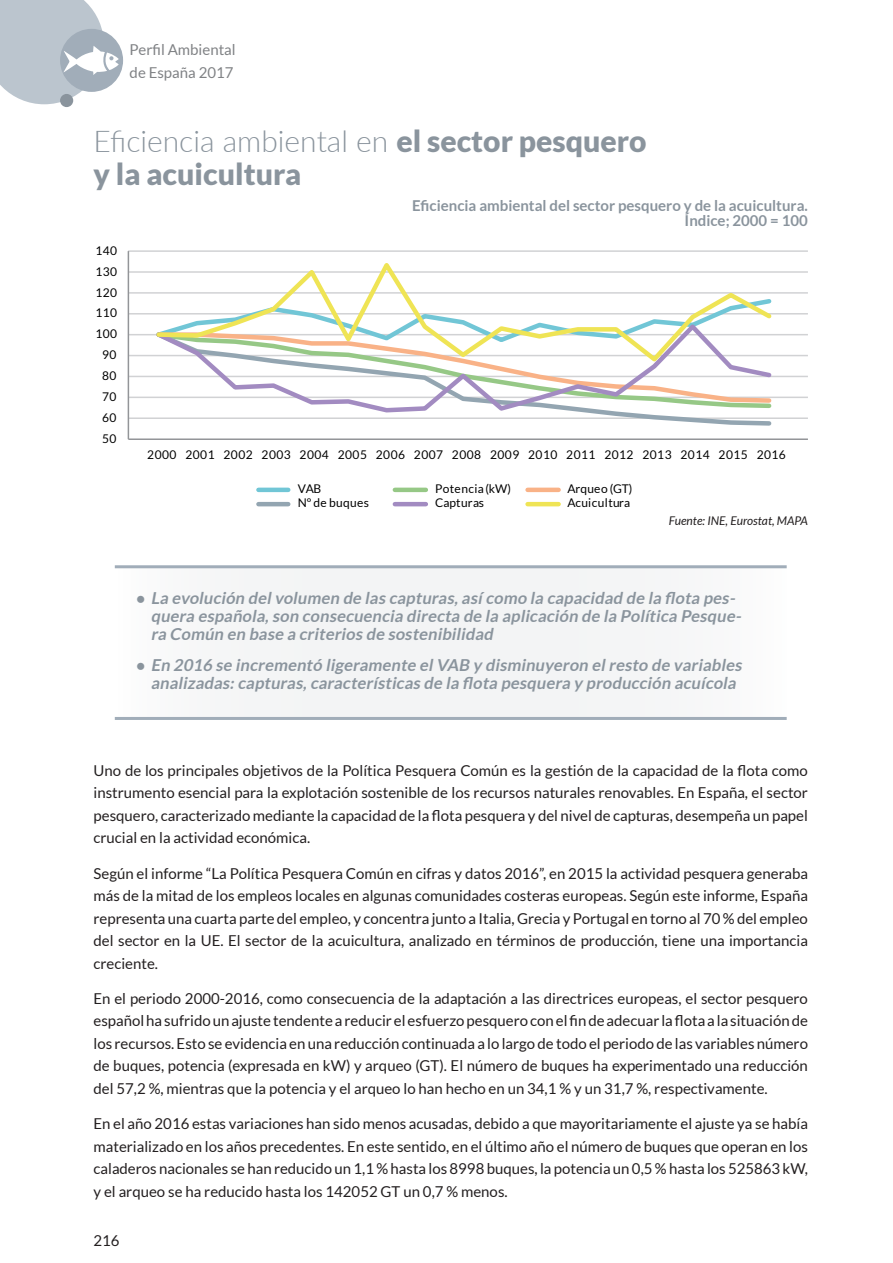
<style>
.page{position:relative;width:893px;height:1263px;background:#fff}
.page>*{position:absolute;margin:0;border:0;box-sizing:border-box;transform-origin:0 0}
.Titulo{font:900 30px/33px "Lato";color:#8a949d}
.t1{font:italic 700 16.5px/18px "Lato";letter-spacing:.01em;color:#8a949d}
.Cuerpo_texto{font:15px/22.5px "Lato";color:#231f20;text-align:justify}
.Titulo_tabla_grafico{font:700 15px/15px "Lato";color:#8a949d;text-align:right}
.t2{font:15px/22.5px "Lato";color:#808285}
.t3{font:12px "Lato";letter-spacing:.04em;color:#000001}
.Fuente{font:italic 12px "Lato";color:#231f20}
.t4{font:12px "Lato";letter-spacing:.02em;color:#000001}
.t5{font:12px "Lato";letter-spacing:.015em;color:#000001}
.s1{font-weight:300}
.s2{font-family:"Arial";font-weight:400;font-style:normal}
</style>
<div class="page">
<svg style="left:60px;top:94px;width:13px;height:13px"></svg>
<div style="left:60px;top:29px;width:63px;height:63px;background:#a1adb9;border-radius:50%"></div>
<svg style="left:0;top:0;width:119px;height:104px"></svg>
<div style="left:115px;top:567px;width:672px;height:150px;background:#f4f5f6"></div>
<hr style="left:128px;top:417px;width:680px;height:2px;background:#d1d2d4">
<hr style="left:128px;top:397px;width:680px;height:1px;background:#d1d2d4">
<hr style="left:128px;top:376px;width:680px;height:1px;background:#d1d2d4">
<hr style="left:128px;top:355px;width:680px;height:1px;background:#d1d2d4">
<hr style="left:128px;top:334px;width:680px;height:1px;background:#d1d2d4">
<hr style="left:128px;top:313px;width:680px;height:1px;background:#d1d2d4">
<hr style="left:128px;top:292px;width:680px;height:2px;background:#d1d2d4">
<hr style="left:128px;top:271px;width:680px;height:2px;background:#d1d2d4">
<hr style="left:128px;top:250px;width:680px;height:2px;background:#d1d2d4">
<hr style="left:128px;top:251px;width:1px;height:188px;background:#939598">
<hr style="left:128px;top:438px;width:680px;height:2px;background:#939598">
<hr style="left:258px;top:488px;width:30px;height:4px;background:#71c6d6">
<hr style="left:395px;top:488px;width:31px;height:4px;background:#96c886">
<hr style="left:528px;top:488px;width:31px;height:4px;background:#f9b287">
<hr style="left:258px;top:502px;width:30px;height:4px;background:#93a5b1">
<hr style="left:395px;top:502px;width:31px;height:4px;background:#a28bc1">
<hr style="left:528px;top:502px;width:31px;height:4px;background:#efe455">
<svg style="left:153px;top:415px;width:621px;height:11px"></svg>
<svg style="left:153px;top:335px;width:621px;height:80px"></svg>
<svg style="left:154px;top:263px;width:621px;height:102px"></svg>
<hr style="left:115px;top:565px;width:672px;height:3px;background:#a1adb9">
<hr style="left:115px;top:717px;width:672px;height:3px;background:#a1adb9">
<p class="t2" style="left:130px;top:38px;width:108px">Perfil Ambiental de España 2017</p>
<p class="Titulo" style="left:94px;top:124px;width:555px"><span class="s1">Eficiencia ambiental en</span> el sector pesquero y la acuicultura</p>
<p class="Titulo_tabla_grafico" style="left:412px;top:197px;width:397px">Eficiencia ambiental del sector pesquero y de la acuicultura.<br>Índice; 2000 = 100</p>
<p class="t3" style="left:95px;top:244px;width:23px">140</p>
<p class="t3" style="left:95px;top:265px;width:23px">130</p>
<p class="t3" style="left:95px;top:285px;width:23px">120</p>
<p class="t3" style="left:95px;top:306px;width:23px">110</p>
<p class="t3" style="left:95px;top:327px;width:23px">100</p>
<p class="t3" style="left:102px;top:348px;width:16px">90</p>
<p class="t3" style="left:102px;top:369px;width:16px">80</p>
<p class="t3" style="left:102px;top:390px;width:16px">70</p>
<p class="t3" style="left:102px;top:411px;width:16px">60</p>
<p class="t3" style="left:102px;top:432px;width:16px">50</p>
<p class="t3" style="left:147px;top:448px;width:640px">2000 2001 2002 2003 2004 2005 2006 2007 2008 2009 2010 2011 2012 2013 2014 2015 2016</p>
<p class="t3" style="left:298px;top:482px;width:25px">VAB</p>
<p class="t3" style="left:435px;top:482px;width:77px">Potencia(kW)</p>
<p class="t4" style="left:568px;top:482px;width:66px">Arqueo (GT)</p>
<p class="t4" style="left:298px;top:496px;width:73px">Nº de buques</p>
<p class="t5" style="left:435px;top:496px;width:50px">Capturas</p>
<p class="t3" style="left:568px;top:496px;width:64px">Acuicultura</p>
<p class="Fuente" style="left:669px;top:514px;width:141px">Fuente: INE, Eurostat, MAPA</p>
<p class="t1" style="left:151px;top:589px;width:595px;text-indent:-15px"><span class="s2">●</span> La evolución delvolumen de las capturas,así como la capacidad de la flota pes&shy;quera española,son consecuencia directa de la aplicación de la Política Pesque&shy;ra Común en base a criterios de sostenibilidad</p>
<p class="t1" style="left:136px;top:656px;width:610px;text-align:center"><span class="s2">●</span> En 2016 se incrementó ligeramente elVAB y disminuyeron elresto de variables analizadas:capturas,características de la flota pesquera y producción acuícola</p>
<p class="Cuerpo_texto" style="left:94px;top:759px;width:716px">Uno de los principales objetivos de la Política Pesquera Común es la gestión de la capacidad de la flota como instrumento esencial para la explotación sostenible de los recursos naturales renovables. En España, el sector pesquero, caracterizado mediante la capacidad de la flota pesquera y del nivel de capturas, desempeña un papel crucial en la actividad económica.</p>
<p class="Cuerpo_texto" style="left:94px;top:862px;width:716px">Según el informe “La Política Pesquera Común en cifras y datos 2016”, en 2015 la actividad pesquera generaba más de la mitad de los empleos locales en algunas comunidades costeras europeas. Según este informe, España representa una cuarta parte del empleo, y concentra junto a Italia, Grecia y Portugal en torno al 70 % del empleo del sector en la UE. El sector de la acuicultura, analizado en términos de producción, tiene una importancia creciente.</p>
<p class="Cuerpo_texto" style="left:94px;top:987px;width:716px">En el periodo 2000-2016, como consecuencia de la adaptación a las directrices europeas, el sector pesquero español ha sufrido un ajuste tendente a reducir el esfuerzo pesquero con el fin de adecuar la flota a la situación de los recursos. Esto se evidencia en una reducción continuada a lo largo de todo el periodo de las variables número de buques, potencia (expresada en kW) y arqueo (GT). El número de buques ha experimentado una reducción del 57,2 %, mientras que la potencia y el arqueo lo han hecho en un 34,1 % y un 31,7 %, respectivamente.</p>
<p class="Cuerpo_texto" style="left:94px;top:1112px;width:716px">En el año 2016 estas variaciones han sido menos acusadas, debido a que mayoritariamente el ajuste ya se había materializado en los años precedentes. En este sentido, en el último año el número de buques que operan en los caladeros nacionales se han reducido un 1,1 % hasta los 8998 buques, la potencia un 0,5 % hasta los 525863 kW, y el arqueo se ha reducido hasta los 142052 GT un 0,7 % menos.</p>
<p class="Cuerpo_texto" style="left:94px;top:1229px;width:28px">216</p>
</div>
